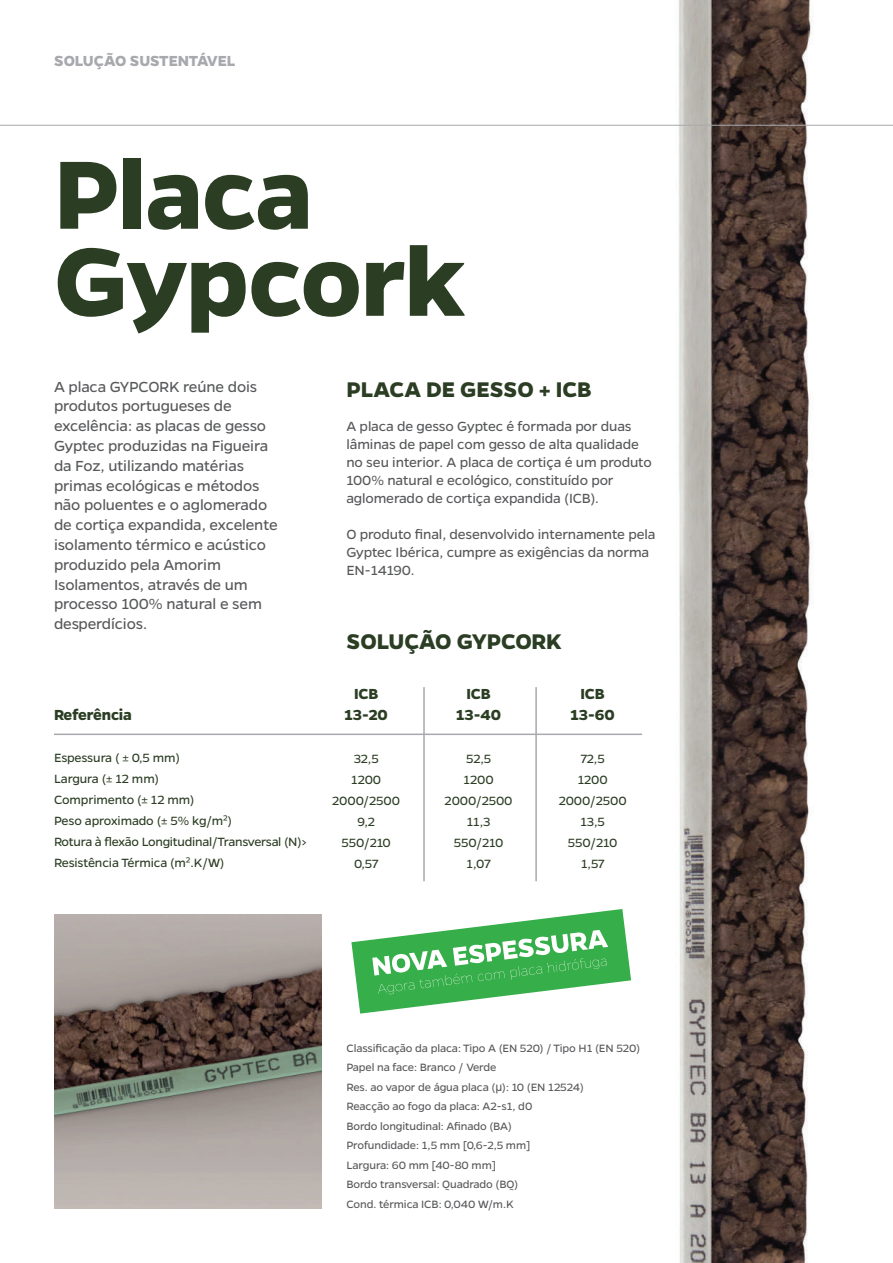
<style>
.page{position:relative;width:893px;height:1263px;background:#fff}
.page>*{position:absolute;margin:0;border:0;box-sizing:border-box;transform-origin:0 0}
.t1{font:700 109.5px/87px "Gentona";letter-spacing:-.01em;color:#2b3d23}
.t2{font:700 24px "Gentona";letter-spacing:-.005em;color:#2b3d23}
.t3{font:16.5px/19.8px "Gentona";letter-spacing:-.01em;color:#57585a}
.t4{font:700 16.5px/21px "Gentona";letter-spacing:-.01em;color:#2b3d23;text-align:center}
.t5{font:700 16.5px "Gentona";letter-spacing:-.01em;color:#a8a9ad}
.t6{font:15px/18px "Gentona";letter-spacing:-.01em;color:#57585a}
.t7{font:13.5px/21px "Gentona";letter-spacing:-.01em;color:#2b3d23;text-align:center}
.t8{font:12px/19.5px "Gentona";letter-spacing:-.01em;color:#57585a}
.s1{font-family:"Arial"}
</style>
<div class="page">
<img style="left:571px;top:0;width:322px;height:1263px">
<hr style="left:0;top:125px;width:893px;height:1px;background:#a8a9ad">
<hr style="left:54px;top:733px;width:588px;height:2px;background:#a8a9ad">
<hr style="left:423px;top:687px;width:2px;height:194px;background:#a8a9ad">
<hr style="left:535px;top:687px;width:2px;height:194px;background:#a8a9ad">
<img style="left:54px;top:914px;width:267px;height:295px">
<svg style="left:351px;top:909px;width:280px;height:104px"></svg>
<p class="t5" style="left:54px;top:52px;width:183px">SOLUÇÃO SUSTENTÁVEL</p>
<h1 class="t1" style="left:54px;top:149px;width:413px">Placa<br>Gypcork</h1>
<p class="t3" style="left:54px;top:376px;width:225px">A placa GYPCORK reúne dois produtos portugueses de excelência: as placas de gesso<br>Gyptec produzidas na Figueira da Foz, utilizando matérias primas ecológicas e métodos não poluentes e o aglomerado de cortiça expandida, excelente isolamento térmico e acústico produzido pela Amorim<br>Isolamentos, através de um processo 100% natural e sem desperdícios.</p>
<p class="t4" style="left:54px;top:704px;width:79px">Referência</p>
<p class="t7" style="left:54px;top:747px;width:254px;text-align:left">Espessura ( ± 0,5 mm)<br>Largura (± 12 mm)<br>Comprimento (± 12 mm)<br>Peso aproximado (± 5% kg/m²)<br>Rotura à flexão Longitudinal/Transversal (N)&gt;<br>Resistência Térmica (m².K/W)</p>
<h2 class="t2" style="left:347px;top:376px;width:246px">PLACA DE GESSO + ICB</h2>
<p class="t6" style="left:346px;top:418px;width:307px">A placa de gesso Gyptec é formada por duas lâminas de papel com gesso de alta qualidade no seu interior. A placa de cortiça é um produto 100% natural e ecológico, constituído por aglomerado de cortiça expandida (ICB).</p>
<p class="t6" style="left:346px;top:526px;width:311px">O produto final, desenvolvido internamente pela<br>Gyptec Ibérica, cumpre as exigências da norma<br>EN-14190.</p>
<h2 class="t2" style="left:347px;top:627px;width:217px">SOLUÇÃO GYPCORK</h2>
<p class="t4" style="left:344px;top:683px;width:45px">ICB<br>13-20</p>
<p class="t7" style="left:332px;top:748px;width:69px">32,5<br>1200<br>2000/2500<br>9,2<br>550/210<br>0,57</p>
<p class="t4" style="left:456px;top:683px;width:46px">ICB<br>13-40</p>
<p class="t7" style="left:445px;top:748px;width:69px">52,5<br>1200<br>2000/2500<br>11,3<br>550/210<br>1,07</p>
<p class="t4" style="left:571px;top:683px;width:46px">ICB<br>13-60</p>
<p class="t7" style="left:559px;top:748px;width:69px">72,5<br>1200<br>2000/2500<br>13,5<br>550/210<br>1,57</p>
<p class="t8" style="left:346px;top:1038px;width:295px">Classificação da placa: Tipo A (EN 520) / Tipo H1 (EN 520)<br>Papel na face: Branco / Verde<br>Res. ao vapor de água placa (<span class="s1">μ</span>): 10 (EN 12524)<br>Reacção ao fogo da placa: A2-s1, d0<br>Bordo longitudinal: Afinado (BA)<br>Profundidade: 1,5 mm [0,6-2,5 mm]<br>Largura: 60 mm [40-80 mm]<br>Bordo transversal: Quadrado (BQ)<br>Cond. térmica ICB: 0,040 W/m.K</p>
</div>
